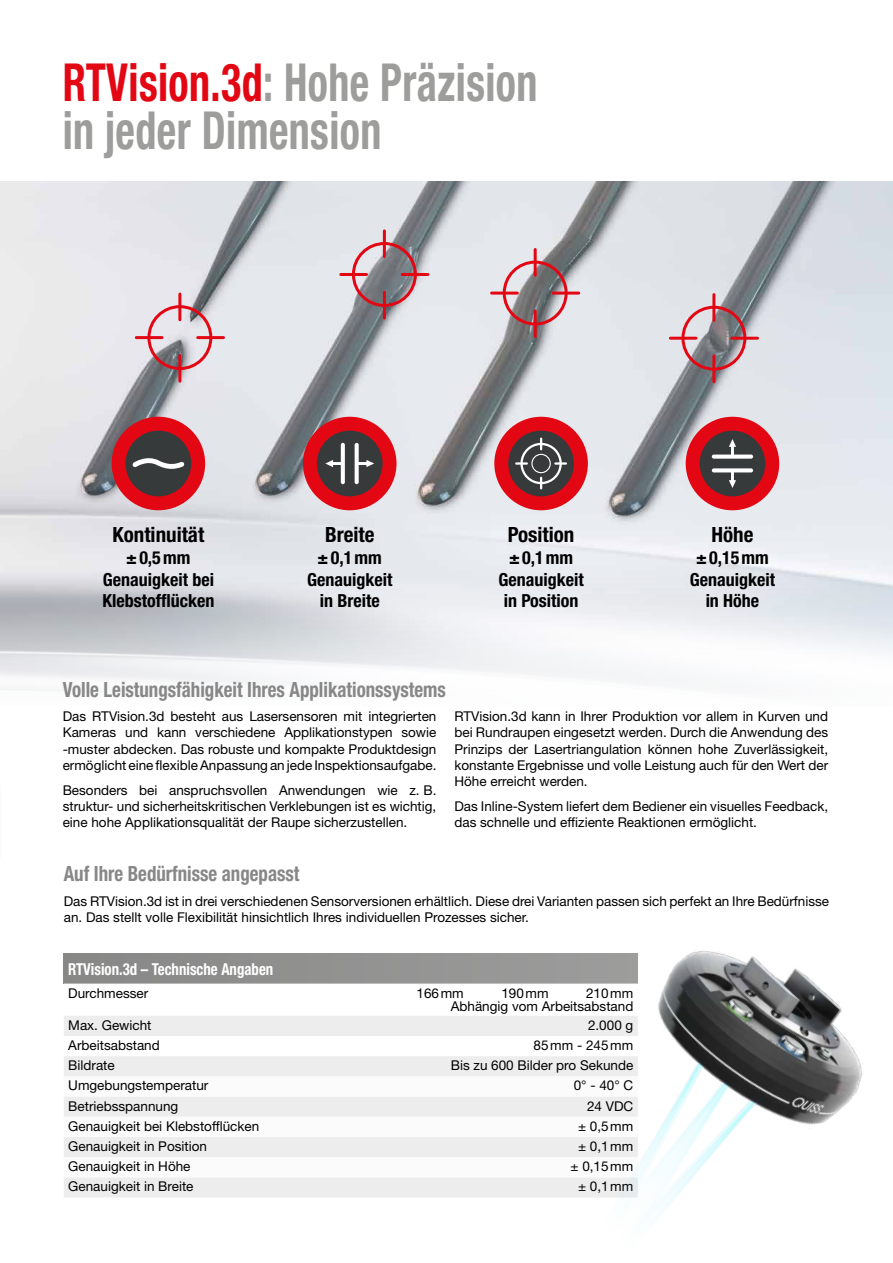
<style>
.page{position:relative;width:893px;height:1263px;background:#fff}
.page>*{position:absolute;margin:0;border:0;box-sizing:border-box;transform-origin:0 0}
.t1{font:700 condensed 52.5px/48px "Helvetica Neue LT Std";letter-spacing:.01em;color:#9d9d9c;scale:.8 1}
.t2{font:700 condensed 21px "Helvetica Neue LT Std";color:#878787;scale:.9 1}
.t3{font:700 condensed 21px "Helvetica Neue LT Std";color:#000}
.t4{font:700 condensed 18px/21.6px "Helvetica Neue LT Std";color:#000;text-align:center}
.t5{font:700 condensed 16.5px "Helvetica Neue LT Std";color:#fff;scale:.9 1}
.t6{font:13.5px/16.2px "Helvetica Neue LT Std";color:#000;text-align:justify}
.s1{color:#e30613}
</style>
<div class="page">
<div style="left:64px;top:954px;width:574px;height:29px;background:#8f8f8f"></div>
<svg style="left:64px;top:983px;width:433px;height:1px"></svg>
<div style="left:64px;top:1016px;width:433px;height:181px;background:#ededed"></div>
<svg style="left:64px;top:1036px;width:433px;height:20px"></svg>
<svg style="left:64px;top:1076px;width:433px;height:101px"></svg>
<img style="left:497px;top:951px;width:366px;height:265px">
<img style="left:0;top:181px;width:893px;height:510px">
<svg style="left:303px;top:417px;width:93px;height:93px;background:#a34c53"></svg>
<svg style="left:494px;top:417px;width:94px;height:93px;background:#a9535a"></svg>
<svg style="left:686px;top:417px;width:93px;height:93px;background:#a75057"></svg>
<svg style="left:112px;top:417px;width:93px;height:93px;background:#9d464d"></svg>
<div style="left:147px;top:305px;width:65px;height:65px;border:3px solid #e30613;border-radius:50%"></div>
<hr style="left:198px;top:336px;width:25px;height:3px;background:#e30613">
<hr style="left:178px;top:294px;width:3px;height:26px;background:#e30613">
<hr style="left:136px;top:336px;width:26px;height:3px;background:#e30613">
<hr style="left:178px;top:355px;width:3px;height:26px;background:#e30613">
<div style="left:352px;top:242px;width:65px;height:65px;border:3px solid #e30613;border-radius:50%"></div>
<hr style="left:402px;top:273px;width:26px;height:3px;background:#e30613">
<hr style="left:383px;top:231px;width:3px;height:26px;background:#e30613">
<hr style="left:341px;top:273px;width:26px;height:3px;background:#e30613">
<hr style="left:383px;top:292px;width:3px;height:26px;background:#e30613">
<div style="left:503px;top:261px;width:65px;height:64px;border:3px solid #e30613;border-radius:50%"></div>
<hr style="left:553px;top:292px;width:26px;height:3px;background:#e30613">
<hr style="left:534px;top:249px;width:3px;height:26px;background:#e30613">
<hr style="left:492px;top:292px;width:25px;height:3px;background:#e30613">
<hr style="left:534px;top:311px;width:3px;height:26px;background:#e30613">
<div style="left:681px;top:306px;width:65px;height:65px;border:3px solid #e30613;border-radius:50%"></div>
<hr style="left:732px;top:337px;width:25px;height:3px;background:#e30613">
<hr style="left:712px;top:295px;width:3px;height:25px;background:#e30613">
<hr style="left:670px;top:337px;width:26px;height:3px;background:#e30613">
<hr style="left:712px;top:356px;width:3px;height:26px;background:#e30613">
<h1 class="t1" style="left:63px;top:58px;width:595px"><span class="s1">RTVision.3d</span>: Hohe Präzision in jeder Dimension</h1>
<h2 class="t3" style="left:113px;top:522px;width:93px">Kontinuität</h2>
<h3 class="t4" style="left:102px;top:546px;width:113px">±0,5mm<br>Genauigkeit bei<br>Klebstofflücken</h3>
<h2 class="t3" style="left:325px;top:522px;width:51px">Breite</h2>
<h3 class="t4" style="left:307px;top:546px;width:87px">±0,1mm<br>Genauigkeit in Breite</h3>
<h2 class="t3" style="left:508px;top:522px;width:68px">Position</h2>
<h3 class="t4" style="left:498px;top:546px;width:87px">±0,1mm<br>Genauigkeit in Position</h3>
<h2 class="t3" style="left:711px;top:522px;width:43px">Höhe</h2>
<h3 class="t4" style="left:690px;top:546px;width:87px">±0,15mm<br>Genauigkeit in Höhe</h3>
<h2 class="t2" style="left:63px;top:676px;width:427px">Volle Leistungsfähigkeit Ihres Applikationssystems</h2>
<p class="t6" style="left:63px;top:708px;width:375px">Das RTVision.3d besteht aus Lasersensoren mit integrierten Kameras und kann verschiedene Applikationstypen sowie -muster abdecken. Das robuste und kompakte Produktdesign ermöglicht eine flexible Anpassung an jede Inspektionsaufgabe.</p>
<p class="t6" style="left:63px;top:781px;width:375px">Besonders bei anspruchsvollen Anwendungen wie z. B. struktur- und sicherheitskritischen Verklebungen ist es wichtig, eine hohe Applikationsqualität der Raupe sicherzustellen.</p>
<p class="t6" style="left:454px;top:708px;width:375px">RTVision.3d kann in Ihrer Produktion vor allem in Kurven und bei Rundraupen eingesetzt werden. Durch die Anwendung des Prinzips der Lasertriangulation können hohe Zuverlässigkeit, konstante Ergebnisse und volle Leistung auch für den Wert der Höhe erreicht werden.</p>
<p class="t6" style="left:454px;top:798px;width:375px">Das Inline-System liefert dem Bediener ein visuelles Feedback, das schnelle und effiziente Reaktionen ermöglicht.</p>
<h2 class="t2" style="left:64px;top:861px;width:263px">Auf Ihre Bedürfnisse angepasst</h2>
<p class="t6" style="left:64px;top:893px;width:767px">Das RTVision.3d ist in drei verschiedenen Sensorversionen erhältlich. Diese drei Varianten passen sich perfekt an Ihre Bedürfnisse an. Das stellt volle Flexibilität hinsichtlich Ihres individuellen Prozesses sicher.</p>
<p class="t5" style="left:68px;top:959px;width:230px">RTVision.3d – Technische Angaben</p>
<p class="t6" style="left:68px;top:985px;width:82px">Durchmesser</p>
<p class="t6" style="left:417px;top:985px;width:49px">166mm</p>
<p class="t6" style="left:501px;top:985px;width:49px">190mm</p>
<p class="t6" style="left:451px;top:986px;width:184px;line-height:13.5px;text-align:right">210mm<br>Abhängig vom Arbeitsabstand</p>
<p class="t6" style="left:68px;top:1017px;width:85px">Max. Gewicht</p>
<p class="t6" style="left:588px;top:1017px;width:47px">2.000 g</p>
<p class="t6" style="left:68px;top:1037px;width:93px">Arbeitsabstand</p>
<p class="t6" style="left:534px;top:1037px;width:101px">85mm - 245mm</p>
<p class="t6" style="left:68px;top:1057px;width:48px">Bildrate</p>
<p class="t6" style="left:451px;top:1057px;width:184px">Bis zu 600 Bilder pro Sekunde</p>
<p class="t6" style="left:68px;top:1077px;width:142px">Umgebungstemperatur</p>
<p class="t6" style="left:574px;top:1077px;width:61px">0° - 40° C</p>
<p class="t6" style="left:68px;top:1097px;width:112px">Betriebsspannung</p>
<p class="t6" style="left:587px;top:1097px;width:48px">24 VDC</p>
<p class="t6" style="left:68px;top:1118px;width:193px">Genauigkeit bei Klebstofflücken</p>
<p class="t6" style="left:578px;top:1118px;width:57px">± 0,5mm</p>
<p class="t6" style="left:68px;top:1138px;width:140px">Genauigkeit in Position</p>
<p class="t6" style="left:578px;top:1138px;width:57px">± 0,1mm</p>
<p class="t6" style="left:68px;top:1158px;width:124px">Genauigkeit in Höhe</p>
<p class="t6" style="left:570px;top:1158px;width:64px">± 0,15mm</p>
<p class="t6" style="left:68px;top:1178px;width:127px">Genauigkeit in Breite</p>
<p class="t6" style="left:578px;top:1178px;width:57px">± 0,1mm</p>
</div>
